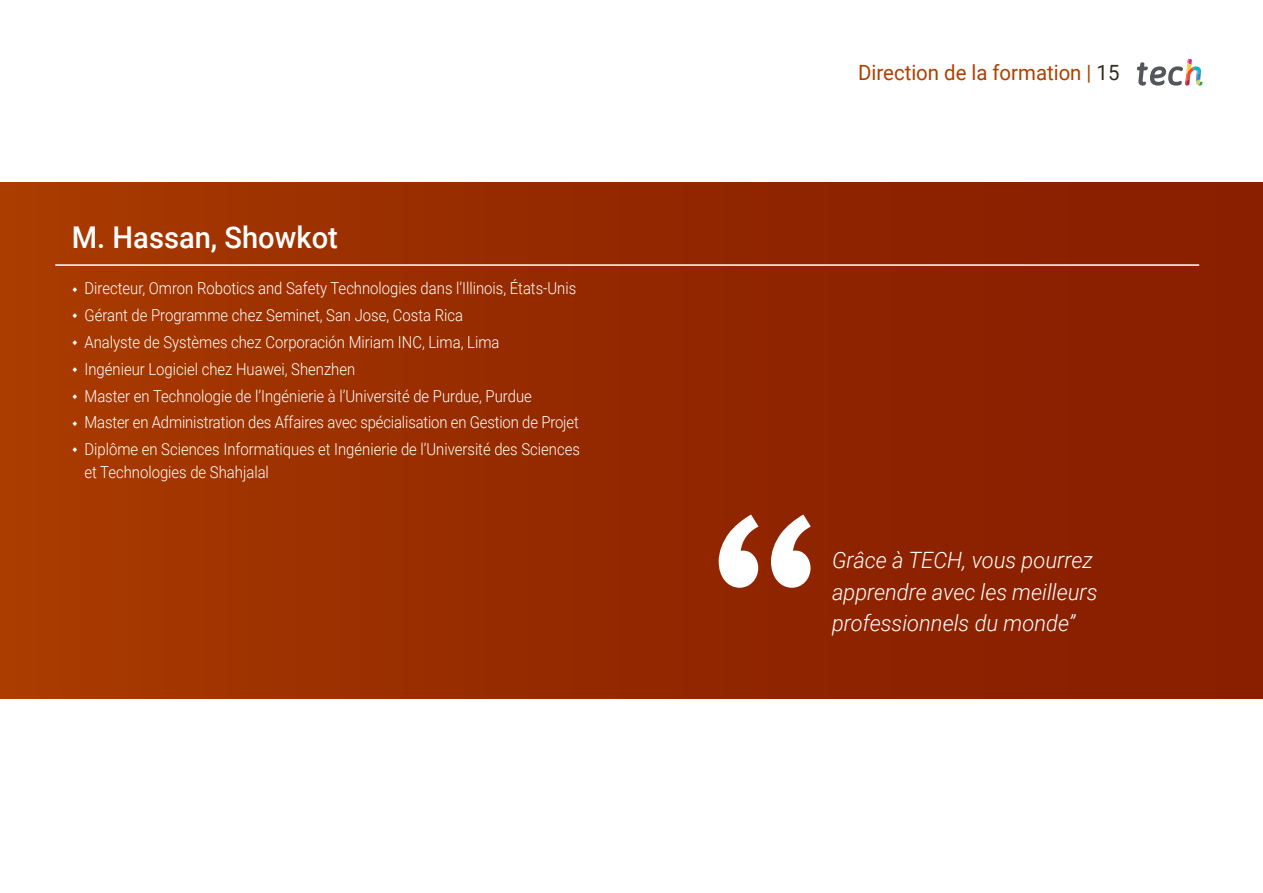
<style>
.page{position:relative;width:1263px;height:893px;background:#fff}
.page>*{position:absolute;margin:0;border:0;box-sizing:border-box;transform-origin:0 0}
.t1{font:500 30px "Roboto";color:#fff}
.t2{font:italic 300 22.5px/31.5px "Roboto";color:#fff}
.t3{font:21px "Roboto";color:#ae4000}
.t4{font:300 16.5px/26.7px "Roboto";color:#fff;scale:.9 1}
.s1{color:#312e20}
</style>
<div class="page">
<div style="left:0;top:182px;width:1263px;height:516px;background:linear-gradient(to right,#a63900,#851b00)"></div>
<svg style="left:719px;top:514px;width:92px;height:74px"></svg>
<hr style="left:55px;top:264px;width:1144px;height:2px;background:#fff">
<svg style="left:1137px;top:59px;width:65px;height:27px"></svg>
<svg style="left:73px;top:287px;width:4px;height:5px"></svg>
<svg style="left:73px;top:314px;width:4px;height:5px"></svg>
<svg style="left:73px;top:340px;width:4px;height:5px"></svg>
<svg style="left:73px;top:367px;width:4px;height:5px"></svg>
<svg style="left:73px;top:394px;width:4px;height:5px"></svg>
<svg style="left:73px;top:421px;width:4px;height:5px"></svg>
<svg style="left:73px;top:447px;width:4px;height:5px"></svg>
<h1 class="t1" style="left:72px;top:216px;width:268px">M. Hassan, Showkot</h1>
<p class="t4" style="left:85px;top:275px;width:552px">Directeur, Omron Robotics and Safety Technologies dans l’Illinois, États-Unis Gérant de Programme chez Seminet, San Jose, Costa Rica<br>Analyste de Systèmes chez Corporación Miriam INC, Lima, Lima<br>Ingénieur Logiciel chez Huawei, Shenzhen<br>Master en Technologie de l’Ingénierie à l’Université de Purdue, Purdue Master en Administration des Affaires avec spécialisation en Gestion de Projet Diplôme en Sciences Informatiques et Ingénierie de l’Université des Sciences</p>
<p class="t4" style="left:85px;top:458px;width:206px">et Technologies de Shahjalal</p>
<p class="t3" style="left:858px;top:57px;width:263px">Direction de la formation | <span class="s1">15</span></p>
<h2 class="t2" style="left:832px;top:543px;width:267px">Grâce à TECH, vous pourrez apprendre avec les meilleurs professionnels du monde”</h2>
</div>
